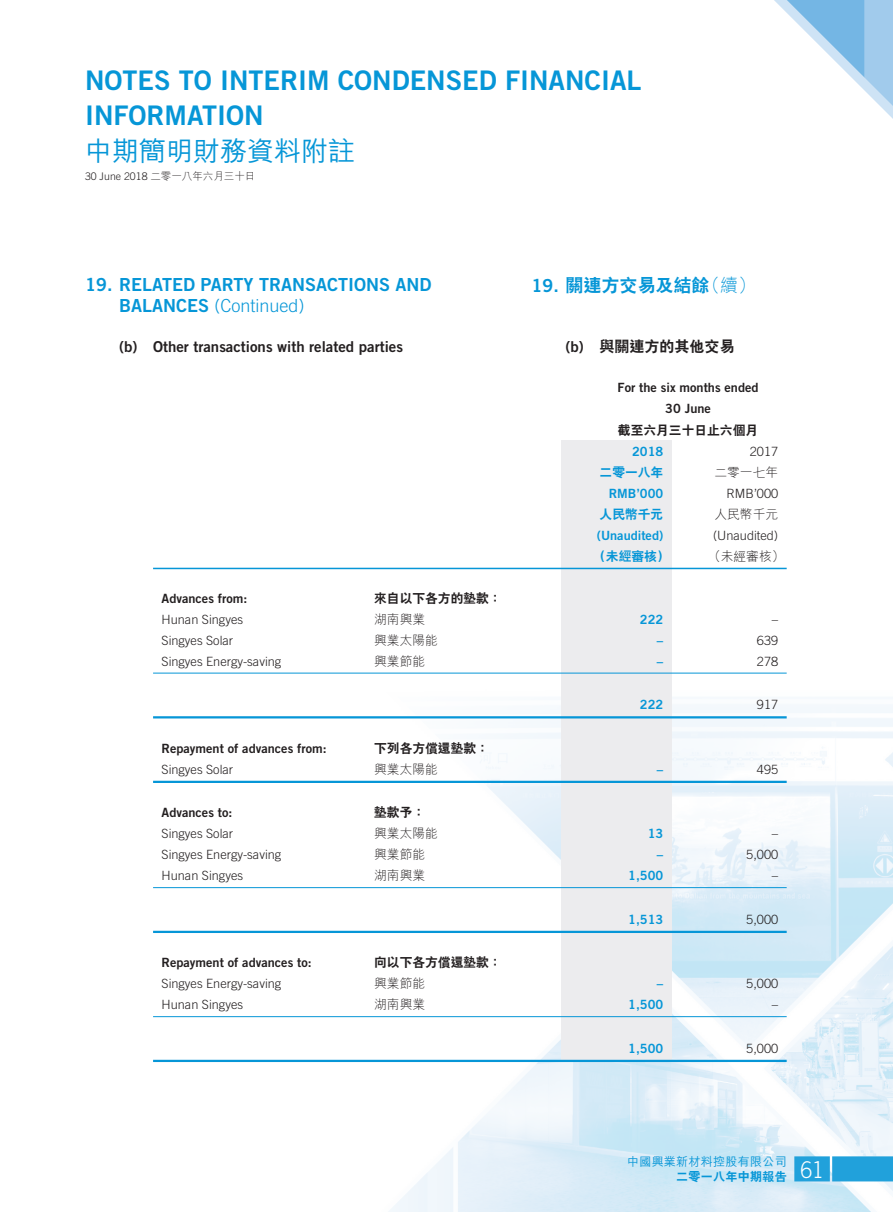
<style>
.page{position:relative;width:893px;height:1212px;background:#fff}
.page>*{position:absolute;margin:0;border:0;box-sizing:border-box;transform-origin:0 0}
.t1{font:27px/34.5px "Trade Gothic LT Std Bd 2";color:#0696d7}
.t2{font:500 27px "M Hei HK";color:#0696d7}
.Subhead_1{font:18px/21px "Trade Gothic LT Std Bd 2";color:#0696d7}
.副標題1{font:800 18px "C Hei 2 HK";color:#0696d7}
.Subhead_2{font:15px "Trade Gothic LT Std Bd 2";color:#231f20}
.副標題2{font:800 15px "C Hei 2 HK";color:#231f20}
.Table_2_Colume{font:300 12.75px "Trade Gothic LT Std";color:#231f20}
.Table_2_Colume-2{font:12.75px "Trade Gothic LT Std Bd 2";color:#231f20}
.Table_2_Colume-3{font:12.75px "Trade Gothic LT Std Bd 2";color:#0696d7}
.Table_2_Colume-4{font:300 12.75px "M Hei HK";color:#231f20}
.Table_2_Colume-5{font:800 12.75px "C Hei 2 HK";color:#231f20}
.Table_2_Colume-6{font:800 12.75px "C Hei 2 HK";color:#0696d7}
.t3{font:500 12px "M Hei HK";letter-spacing:.025em;color:#0696d7}
.t4{font:800 12px "C Hei 2 HK";letter-spacing:.025em;color:#0696d7}
.t5{font:300 10.5px "Trade Gothic LT Std";color:#231f20}
.s1{font-family:"M Hei HK"}
.s2{font-family:"Trade Gothic LT Std";font-weight:300}
.s3{font-family:"Trade Gothic LT Std Bd 2";font-weight:400}
.s4{font-family:"M Hei HK";font-weight:300}
</style>
<div class="page">
<img style="left:153px;top:567px;width:740px;height:645px">
<svg style="left:794px;top:1156px;width:99px;height:25px;background:#29a4dc"></svg>
<svg style="left:774px;top:0;width:119px;height:119px"></svg>
<div style="left:561px;top:440px;width:111px;height:621px;background:#ececee"></div>
<hr style="left:153px;top:568px;width:634px;height:1px;background:#0696d7">
<hr style="left:153px;top:673px;width:634px;height:1px;background:#0696d7">
<hr style="left:153px;top:716px;width:634px;height:2px;background:#0696d7">
<hr style="left:153px;top:781px;width:634px;height:2px;background:#0696d7">
<hr style="left:153px;top:887px;width:634px;height:1px;background:#0696d7">
<hr style="left:153px;top:931px;width:634px;height:2px;background:#0696d7">
<hr style="left:153px;top:1016px;width:634px;height:1px;background:#0696d7">
<hr style="left:153px;top:1060px;width:634px;height:2px;background:#0696d7">
<h1 class="t1" style="left:85px;top:63px;width:558px">NOTES TO INTERIM CONDENSED FINANCIAL<br>INFORMATION</h1>
<h1 class="t2" style="left:85px;top:132px;width:271px">中期簡明財務資料附註</h1>
<p class="t5" style="left:85px;top:170px;width:172px">30 June 2018 <span class="s1">二零一八年六月三十日</span></p>
<p class="Subhead_1" style="left:119px;top:274px;width:314px;text-indent:-34px">19. RELATED PARTY TRANSACTIONS AND<br>BALANCES <span class="s2">(Continued)</span></p>
<p class="Subhead_2" style="left:119px;top:337px;width:285px">(b) Other transactions with related parties</p>
<p class="副標題1" style="left:531px;top:276px;width:226px"><span class="s3">19.</span> 關連方交易及結餘<span class="s4">（續）</span></p>
<p class="副標題2" style="left:566px;top:339px;width:171px"><span class="s3">(b)</span> 與關連方的其他交易</p>
<p class="Table_2_Colume-2" style="left:618px;top:380px;width:142px">For the six months ended</p>
<p class="Table_2_Colume-2" style="left:665px;top:401px;width:47px">30 June</p>
<p class="Table_2_Colume-5" style="left:618px;top:424px;width:142px">截至六月三十日止六個月</p>
<p class="Table_2_Colume-3" style="left:632px;top:443px;width:33px">2018</p>
<p class="Table_2_Colume" style="left:750px;top:444px;width:30px">2017</p>
<p class="Table_2_Colume-6" style="left:600px;top:466px;width:65px">二零一八年</p>
<p class="Table_2_Colume-4" style="left:714px;top:466px;width:65px">二零一七年</p>
<p class="Table_2_Colume-3" style="left:609px;top:485px;width:56px">RMB’000</p>
<p class="Table_2_Colume" style="left:726px;top:486px;width:53px">RMB’000</p>
<p class="Table_2_Colume-6" style="left:600px;top:508px;width:65px">人民幣千元</p>
<p class="Table_2_Colume-4" style="left:714px;top:508px;width:65px">人民幣千元</p>
<p class="Table_2_Colume-3" style="left:597px;top:527px;width:68px">(Unaudited)</p>
<p class="Table_2_Colume" style="left:713px;top:528px;width:67px">(Unaudited)</p>
<p class="Table_2_Colume-6" style="left:593px;top:550px;width:78px">（未經審核）</p>
<p class="Table_2_Colume-4" style="left:708px;top:550px;width:78px">（未經審核）</p>
<p class="Table_2_Colume-2" style="left:162px;top:590px;width:87px">Advances from:</p>
<p class="Table_2_Colume-5" style="left:374px;top:592px;width:129px">來自以下各方的墊款：</p>
<p class="Table_2_Colume" style="left:162px;top:612px;width:83px">Hunan Singyes</p>
<p class="Table_2_Colume-4" style="left:374px;top:613px;width:52px">湖南興業</p>
<p class="Table_2_Colume-3" style="left:640px;top:611px;width:25px">222</p>
<p class="Table_2_Colume" style="left:772px;top:612px;width:8px">–</p>
<p class="Table_2_Colume" style="left:162px;top:633px;width:73px">Singyes Solar</p>
<p class="Table_2_Colume-4" style="left:374px;top:634px;width:65px">興業太陽能</p>
<p class="Table_2_Colume-3" style="left:657px;top:632px;width:8px">–</p>
<p class="Table_2_Colume" style="left:757px;top:633px;width:23px">639</p>
<p class="Table_2_Colume" style="left:162px;top:654px;width:121px">Singyes Energy-saving</p>
<p class="Table_2_Colume-4" style="left:374px;top:655px;width:52px">興業節能</p>
<p class="Table_2_Colume-3" style="left:657px;top:653px;width:8px">–</p>
<p class="Table_2_Colume" style="left:757px;top:654px;width:23px">278</p>
<p class="Table_2_Colume-3" style="left:640px;top:697px;width:25px">222</p>
<p class="Table_2_Colume" style="left:757px;top:697px;width:23px">917</p>
<p class="Table_2_Colume-2" style="left:162px;top:740px;width:166px">Repayment of advances from:</p>
<p class="Table_2_Colume-5" style="left:374px;top:742px;width:116px">下列各方償還墊款：</p>
<p class="Table_2_Colume" style="left:162px;top:762px;width:73px">Singyes Solar</p>
<p class="Table_2_Colume-4" style="left:374px;top:763px;width:65px">興業太陽能</p>
<p class="Table_2_Colume-3" style="left:657px;top:761px;width:8px">–</p>
<p class="Table_2_Colume" style="left:757px;top:762px;width:23px">495</p>
<p class="Table_2_Colume-2" style="left:162px;top:805px;width:72px">Advances to:</p>
<p class="Table_2_Colume-5" style="left:374px;top:806px;width:52px">墊款予：</p>
<p class="Table_2_Colume" style="left:162px;top:826px;width:73px">Singyes Solar</p>
<p class="Table_2_Colume-4" style="left:374px;top:827px;width:65px">興業太陽能</p>
<p class="Table_2_Colume-3" style="left:648px;top:826px;width:17px">13</p>
<p class="Table_2_Colume" style="left:772px;top:826px;width:8px">–</p>
<p class="Table_2_Colume" style="left:162px;top:847px;width:121px">Singyes Energy-saving</p>
<p class="Table_2_Colume-4" style="left:374px;top:848px;width:52px">興業節能</p>
<p class="Table_2_Colume-3" style="left:657px;top:847px;width:8px">–</p>
<p class="Table_2_Colume" style="left:746px;top:847px;width:33px">5,000</p>
<p class="Table_2_Colume" style="left:162px;top:868px;width:83px">Hunan Singyes</p>
<p class="Table_2_Colume-4" style="left:374px;top:869px;width:52px">湖南興業</p>
<p class="Table_2_Colume-3" style="left:628px;top:868px;width:37px">1,500</p>
<p class="Table_2_Colume" style="left:772px;top:868px;width:8px">–</p>
<p class="Table_2_Colume-3" style="left:628px;top:911px;width:37px">1,513</p>
<p class="Table_2_Colume" style="left:746px;top:912px;width:33px">5,000</p>
<p class="Table_2_Colume-2" style="left:162px;top:955px;width:152px">Repayment of advances to:</p>
<p class="Table_2_Colume-5" style="left:374px;top:956px;width:129px">向以下各方償還墊款：</p>
<p class="Table_2_Colume" style="left:162px;top:976px;width:121px">Singyes Energy-saving</p>
<p class="Table_2_Colume-4" style="left:374px;top:977px;width:52px">興業節能</p>
<p class="Table_2_Colume-3" style="left:657px;top:976px;width:8px">–</p>
<p class="Table_2_Colume" style="left:746px;top:976px;width:33px">5,000</p>
<p class="Table_2_Colume" style="left:162px;top:997px;width:83px">Hunan Singyes</p>
<p class="Table_2_Colume-4" style="left:374px;top:998px;width:52px">湖南興業</p>
<p class="Table_2_Colume-3" style="left:628px;top:997px;width:37px">1,500</p>
<p class="Table_2_Colume" style="left:772px;top:997px;width:8px">–</p>
<p class="Table_2_Colume-3" style="left:628px;top:1040px;width:37px">1,500</p>
<p class="Table_2_Colume" style="left:746px;top:1041px;width:33px">5,000</p>
<p class="t3" style="left:627px;top:1153px;width:161px">中國興業新材料控股有限公司</p>
<p class="t4" style="left:676px;top:1170px;width:149px">二零一八年中期報告 <sup>61</sup></p>
</div>
